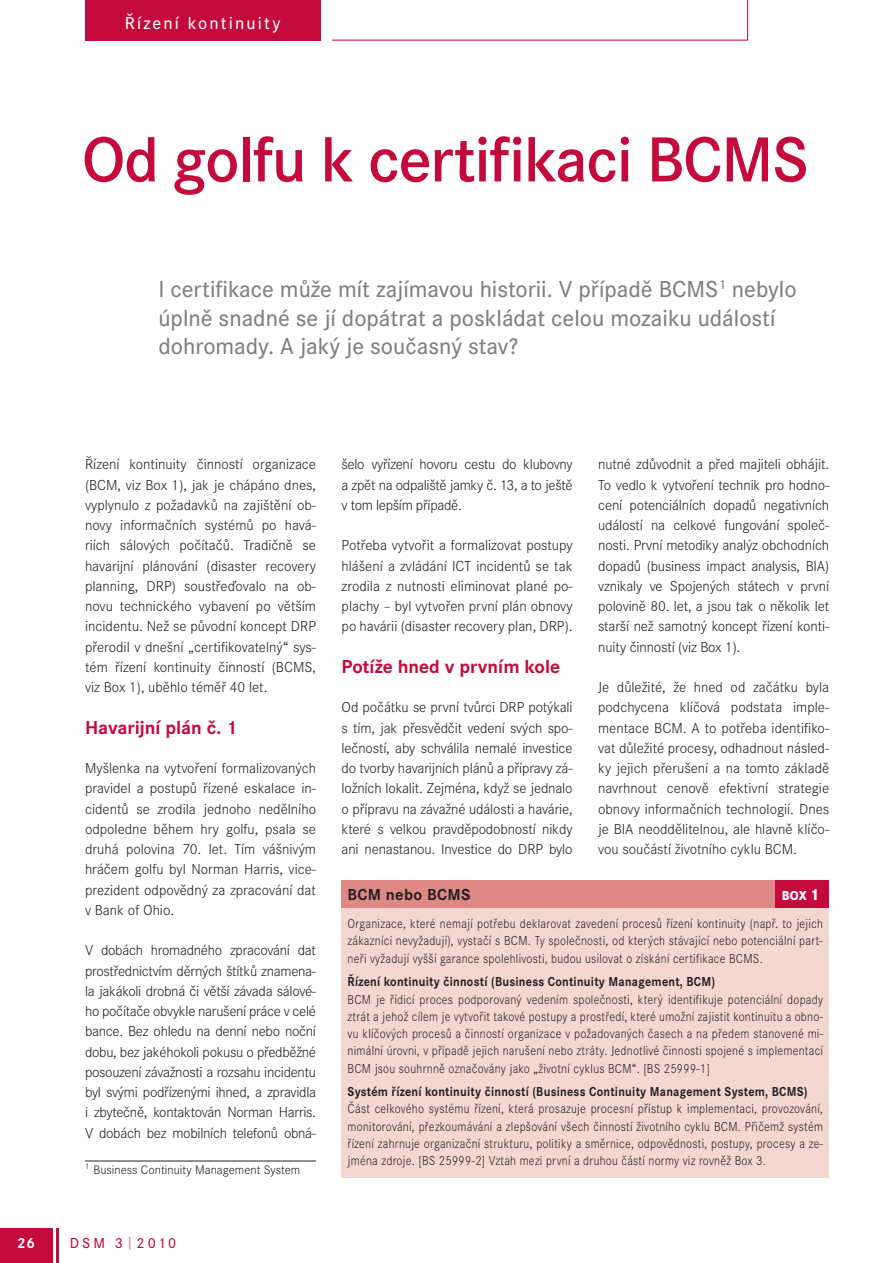
<style>
.page{position:relative;width:893px;height:1263px;background:#fff}
.page>*{position:absolute;margin:0;border:0;box-sizing:border-box;transform-origin:0 0}
.t1{font:600 66px "Corporate STOT";letter-spacing:-.02em;color:#c40a3c}
.t2{font:500 24px/28.8px "Corporate STOT";color:#7e8083}
.t3{font:700 19.5px "Corporate STOT";color:#c40a3c}
.t4{font:500 18px "Corporate STOT";letter-spacing:.12em;color:#fff}
.t5{font:700 16.5px "Corporate STOT";letter-spacing:.02em;color:#231f20}
.t6{font:300 15px/20.2px "Corporate STOT";letter-spacing:-.01em;color:#231f20;text-align:justify}
.t7{font:500 15px "Corporate STOT";letter-spacing:.2em;color:#c40a3c}
.t8{font:700 15px "Corporate STOT";color:#fff}
.t9{font:300 13.5px/17.2px "Corporate STOT";letter-spacing:.02em;color:#231f20;text-align:justify;scale:.9 1}
.t10{font:700 13.5px "Corporate STOT";letter-spacing:.02em;color:#231f20;scale:.9 1}
.t11{font:300 12.75px "Corporate STOT";color:#231f20}
.s1{color:#de8985}
.s2{font-weight:800;color:#fff}
.s3{font-weight:800;font-size:16.5px;color:#fff}
</style>
<div class="page">
<hr style="left:56px;top:1228px;width:3px;height:35px;background:#c40a3c">
<div style="left:0;top:1228px;width:52px;height:35px;background:#c40a3c"></div>
<div style="left:85px;top:0;width:235px;height:40px;background:#c40a3c"></div>
<svg style="left:332px;top:0;width:417px;height:41px"></svg>
<hr style="left:85px;top:1161px;width:231px;height:1px;background:#231f20">
<div style="left:342px;top:880px;width:434px;height:28px;background:#de8985"></div>
<div style="left:776px;top:880px;width:53px;height:28px;background:#c40a3c"></div>
<div style="left:342px;top:908px;width:487px;height:270px;background:#f5d7d2"></div>
<p class="t4" style="left:125px;top:12px;width:157px">Řízení kontinuity</p>
<h1 class="t1" style="left:82px;top:122px;width:728px">Od golfu k certifikaci BCMS</h1>
<h2 class="t2" style="left:158px;top:275px;width:640px">I certifikace může mít zajímavou historii. V případě BCMS<sup>1</sup> nebylo úplně snadné se jí dopátrat a poskládat celou mozaiku událostí dohromady. A jaký je současný stav?</h2>
<p class="t6" style="left:85px;top:454px;width:233px">Řízení kontinuity činností organizace (BCM, viz Box 1), jak je chápáno dnes, vyplynulo z požadavků na zajištění ob&shy;novy informačních systémů po havá&shy;riích sálových počítačů. Tradičně se havarijní plánování (disaster recovery planning, DRP) soustřeďovalo na ob&shy;novu technického vybavení po větším incidentu. Než se původní koncept DRP přerodil v dnešní „certifikovatelný“ sys&shy;tém řízení kontinuity činností (BCMS, viz Box 1), uběhlo téměř 40 let.</p>
<h3 class="t3" style="left:85px;top:716px;width:154px">Havarijní plán č. 1</h3>
<p class="t6" style="left:85px;top:758px;width:233px">Myšlenka na vytvoření formalizovaných pravidel a postupů řízené eskalace in&shy;cidentů se zrodila jednoho nedělního odpoledne během hry golfu, psala se druhá polovina 70. let. Tím vášnivým hráčem golfu byl Norman Harris, vice&shy;prezident odpovědný za zpracování dat v Bank of Ohio.</p>
<p class="t6" style="left:85px;top:940px;width:233px">V dobách hromadného zpracování dat prostřednictvím děrných štítků znamena&shy;la jakákoli drobná či větší závada sálové&shy;ho počítače obvykle narušení práce v celé bance. Bez ohledu na denní nebo noční dobu, bez jakéhokoli pokusu o předběžné posouzení závažnosti a rozsahu incidentu byl svými podřízenými ihned, a zpravidla i zbytečně, kontaktován Norman Harris.<br>V dobách bez mobilních telefonů obná-</p>
<p class="t11" style="left:85px;top:1163px;width:217px"><sup>1</sup> Business Continuity Management System</p>
<p class="t8" style="left:17px;top:1234px;width:19px">26</p>
<p class="t7" style="left:70px;top:1234px;width:108px">DSM 3<span class="s1">|</span>2010</p>
<p class="t6" style="left:342px;top:454px;width:233px">šelo vyřízení hovoru cestu do klubovny a zpět na odpaliště jamky č. 13, a to ještě v tom lepším případě.</p>
<p class="t6" style="left:342px;top:535px;width:233px">Potřeba vytvořit a formalizovat postupy hlášení a zvládání ICT incidentů se tak zrodila z nutnosti eliminovat plané po&shy;plachy – byl vytvořen první plán obnovy po havárii (disaster recovery plan, DRP).</p>
<h3 class="t3" style="left:342px;top:656px;width:220px">Potíže hned v prvním kole</h3>
<p class="t6" style="left:342px;top:697px;width:233px">Od počátku se první tvůrci DRP potýkali s tím, jak přesvědčit vedení svých spo&shy;lečností, aby schválila nemalé investice do tvorby havarijních plánů a přípravy zá&shy;ložních lokalit. Zejména, když se jednalo o přípravu na závažné události a havárie, které s velkou pravděpodobností nikdy ani nenastanou. Investice do DRP bylo</p>
<p class="t6" style="left:598px;top:454px;width:233px">nutné zdůvodnit a před majiteli obhájit.<br>To vedlo k vytvoření technik pro hodno&shy;cení potenciálních dopadů negativních událostí na celkové fungování společ&shy;nosti. První metodiky analýz obchodních dopadů (business impact analysis, BIA) vznikaly ve Spojených státech v první polovině 80. let, a jsou tak o několik let starší než samotný koncept řízení konti&shy;nuity činností (viz Box 1).</p>
<p class="t6" style="left:598px;top:677px;width:233px">Je důležité, že hned od začátku byla podchycena klíčová podstata imple&shy;mentace BCM. A to potřeba identifiko&shy;vat důležité procesy, odhadnout násled&shy;ky jejich přerušení a na tomto základě navrhnout cenově efektivní strategie obnovy informačních technologií. Dnes je BIA neoddělitelnou, ale hlavně klíčo&shy;vou součástí životního cyklu BCM.</p>
<p class="t5" style="left:348px;top:885px;width:124px">BCM nebo BCMS</p>
<p class="t9" style="left:348px;top:881px;width:530px;line-height:28.2px;text-align:right"><span class="s2">BOX</span> <span class="s3">1<br></span>Organizace, které nemají potřebu deklarovat zavedení procesů řízení kontinuity (např. to jejich</p>
<p class="t9" style="left:348px;top:932px;width:530px">zákazníci nevyžadují), vystačí s BCM. Ty společnosti, od kterých stávající nebo potenciální part&shy;neři vyžadují vyšší garance spolehlivosti, budou usilovat o získání certifikace BCMS.</p>
<p class="t10" style="left:348px;top:974px;width:410px">Řízení kontinuity činností (Business Continuity Management, BCM)</p>
<p class="t9" style="left:348px;top:990px;width:530px">BCM je řídicí proces podporovaný vedením společnosti, který identifikuje potenciální dopady ztrát a jehož cílem je vytvořit takové postupy a prostředí, které umožní zajistit kontinuitu a obno&shy;vu klíčových procesů a činností organizace v požadovaných časech a na předem stanovené mi&shy;nimální úrovni, v případě jejich narušení nebo ztráty. Jednotlivé činnosti spojené s implementací BCM jsou souhrnně označovány jako „životní cyklus BCM“. [BS 25999-1]</p>
<p class="t10" style="left:348px;top:1084px;width:513px">Systém řízení kontinuity činností (Business Continuity Management System, BCMS)</p>
<p class="t9" style="left:348px;top:1100px;width:530px">Část celkového systému řízení, která prosazuje procesní přístup k implementaci, provozování, monitorování, přezkoumávání a zlepšování všech činností životního cyklu BCM. Přičemž systém řízení zahrnuje organizační strukturu, politiky a směrnice, odpovědnosti, postupy, procesy a ze&shy;jména zdroje. [BS 25999-2] Vztah mezi první a druhou částí normy viz rovněž Box 3.</p>
</div>
